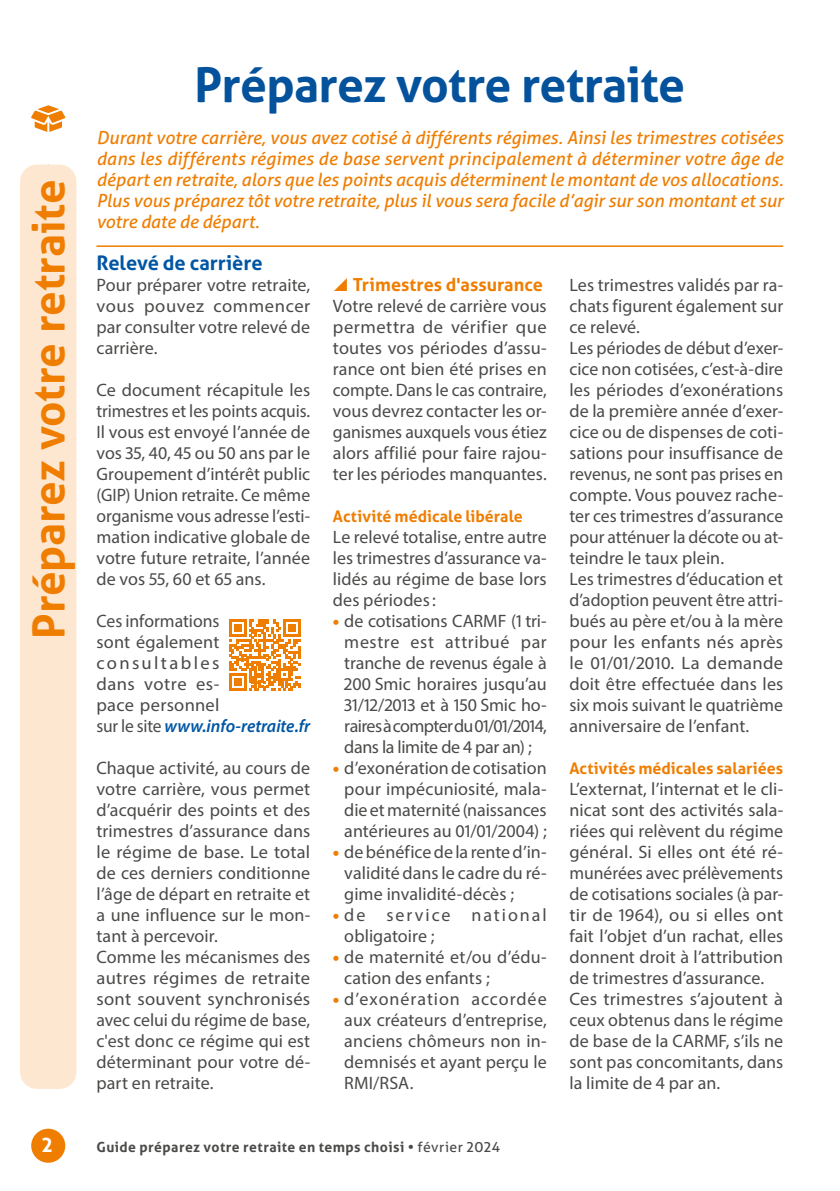
<style>
.page{position:relative;width:840px;height:1191px;background:#fff}
.page>*{position:absolute;margin:0;border:0;box-sizing:border-box;transform-origin:0 0}
.Titre_1{font:700 48px "Aller";letter-spacing:-.02em;color:#04529c}
.Chapitre{font:700 44px "Aller";color:#ef7d00}
.Titre_2_-_3_colonnes{font:700 20px "Aller";letter-spacing:-.005em;color:#0056a4}
.t1{font:700 20px "Aller";color:#fff}
.Texte_courant{font:18px/21px "Myriad Pro";letter-spacing:.005em;color:#4a4a49;text-align:justify}
.Chapeau{font:italic 18px/21px "Aller";letter-spacing:-.005em;color:#ef7d00;text-align:justify}
.Texte_courant-2{font:18px/21px "Myriad Pro";letter-spacing:.105em;color:#4a4a49}
.t2{font:700 18px "Aller";color:#ef7d00}
.Titre_4{font:700 16px "Aller";color:#ef7d00}
.t3{font:700 14px "Aller";letter-spacing:.03em;color:#4a4a49}
.t4{font:14px "Aller";letter-spacing:.075em;color:#ef7d00}
.s1{font-weight:600;font-style:italic;color:#0056a4}
.s2{font-weight:900;color:#ef7d00}
.s3{font-weight:400}
</style>
<div class="page">
<svg style="left:31px;top:105px;width:34px;height:27px"></svg>
<div style="left:31px;top:1128px;width:34px;height:34px;background:#ef7d00;border-radius:50%"></div>
<hr style="left:96px;top:245px;width:686px;height:2px;background:#ef7d00">
<div style="left:20px;top:165px;width:56px;height:924px;background:#fee7d1;border-radius:17px"></div>
<svg style="left:229px;top:619px;width:71px;height:71px"></svg>
<p class="Chapitre" style="left:22px;top:639px;width:461px;rotate:-90deg">Préparez votre retraite</p>
<p class="t4" style="left:40px;top:463px;width:195px;rotate:-90deg">PRÉPAREZ VOTRE RETRAITE</p>
<p class="Titre_1" style="left:194px;top:55px;width:491px">Préparez votre retraite</p>
<p class="Chapeau" style="left:96px;top:127px;width:688px">Durant votre carrière, vous avez cotisé à différents régimes. Ainsi les trimestres cotisées dans les différents régimes de base servent principalement à déterminer votre âge de départ en retraite, alors que les points acquis déterminent le montant de vos allocations.<br>Plus vous préparez tôt votre retraite, plus il vous sera facile d’agir sur son montant et sur votre date de départ.</p>
<p class="Titre_2_-_3_colonnes" style="left:96px;top:250px;width:167px">Relevé de carrière</p>
<p class="Texte_courant" style="left:96px;top:274px;width:215px">Pour préparer votre retraite, vous pouvez commencer par consulter votre relevé de carrière.</p>
<p class="Texte_courant" style="left:96px;top:379px;width:215px">Ce document récapitule les trimestres et les points acquis.<br>Il vous est envoyé l’année de vos 35, 40, 45 ou 50 ans par le Groupement d’intérêt public (GIP) Union retraite. Ce même organisme vous adresse l’esti&shy;mation indicative globale de votre future retraite, l’année de vos 55, 60 et 65 ans.</p>
<p class="Texte_courant" style="left:96px;top:610px;width:215px;text-align:left">Ces informations<br>sont également consultables<br>dans votre es-<br>pace personnel<br>sur le site <span class="s1">www.info-retraite.fr</span></p>
<p class="Texte_courant" style="left:96px;top:757px;width:215px">Chaque activité, au cours de votre carrière, vous permet d’acquérir des points et des trimestres d’assurance dans le régime de base. Le total de ces derniers conditionne l’âge de départ en retraite et a une influence sur le mon&shy;tant à percevoir.</p>
<p class="Texte_courant" style="left:96px;top:946px;width:215px">Comme les mécanismes des autres régimes de retraite sont souvent synchronisés avec celui du régime de base, c'est donc ce régime qui est déterminant pour votre dé&shy;part en retraite.</p>
<p class="t2" style="left:352px;top:273px;width:191px">Trimestres d'assurance</p>
<p class="Texte_courant" style="left:333px;top:295px;width:215px">Votre relevé de carrière vous permettra de vérifier que toutes vos périodes d’assu&shy;rance ont bien été prises en compte. Dans le cas contraire, vous devrez contacter les or&shy;ganismes auxquels vous étiez alors affilié pour faire rajou&shy;ter les périodes manquantes.</p>
<p class="Titre_4" style="left:333px;top:506px;width:191px">Activité médicale libérale</p>
<p class="Texte_courant" style="left:333px;top:526px;width:215px">Le relevé totalise, entre autre les trimestres d’assurance va&shy;lidés au régime de base lors des périodes:</p>
<p class="Texte_courant" style="left:344px;top:610px;width:204px;text-indent:-11px"><span class="s2">•</span> de cotisations CARMF (1 tri&shy;mestre est attribué par tranche de revenus égale à 200 Smic horaires jusqu’au 31/12/2013 et à 150 Smic ho&shy;raires à compter du 01/01/2014, dans la limite de 4 par an) ;</p>
<p class="Texte_courant" style="left:344px;top:757px;width:204px;text-indent:-11px"><span class="s2">•</span> d’exonération de cotisation pour impécuniosité, mala&shy;die et maternité (naissances antérieures au 01/01/2004) ;</p>
<p class="Texte_courant" style="left:344px;top:841px;width:204px;text-indent:-11px"><span class="s2">•</span> de bénéfice de la rente d’in&shy;validité dans le cadre du ré&shy;gime invalidité-décès ;</p>
<p class="Texte_courant-2" style="left:344px;top:904px;width:204px;text-indent:-11px"><span class="s2">•</span> de service national obligatoire ;</p>
<p class="Texte_courant" style="left:344px;top:946px;width:204px;text-indent:-11px"><span class="s2">•</span> de maternité et/ou d’édu&shy;cation des enfants ;</p>
<p class="Texte_courant" style="left:344px;top:988px;width:204px;text-indent:-11px"><span class="s2">•</span> d’exonération accordée aux créateurs d’entreprise, anciens chômeurs non in&shy;demnisés et ayant perçu le RMI/RSA.</p>
<p class="Texte_courant" style="left:569px;top:274px;width:215px">Les trimestres validés par ra&shy;chats figurent également sur ce relevé.</p>
<p class="Texte_courant" style="left:569px;top:337px;width:215px">Les périodes de début d’exer&shy;cice non cotisées, c’est-à-dire les périodes d’exonérations de la première année d’exer&shy;cice ou de dispenses de coti&shy;sations pour insuffisance de revenus, ne sont pas prises en compte. Vous pouvez rache&shy;ter ces trimestres d’assurance pour atténuer la décote ou at&shy;teindre le taux plein.</p>
<p class="Texte_courant" style="left:569px;top:568px;width:215px">Les trimestres d’éducation et d’adoption peuvent être attri&shy;bués au père et/ou à la mère pour les enfants nés après le 01/01/2010. La demande doit être effectuée dans les six mois suivant le quatrième anniversaire de l’enfant.</p>
<p class="Titre_4" style="left:569px;top:758px;width:215px">Activités médicales salariées</p>
<p class="Texte_courant" style="left:569px;top:778px;width:215px">L’externat, l’internat et le cli&shy;nicat sont des activités sala&shy;riées qui relèvent du régime général. Si elles ont été ré&shy;munérées avec prélèvements de cotisations sociales (à par&shy;tir de 1964), ou si elles ont fait l’objet d’un rachat, elles donnent droit à l’attribution de trimestres d’assurance.</p>
<p class="Texte_courant" style="left:569px;top:988px;width:215px">Ces trimestres s’ajoutent à ceux obtenus dans le régime de base de la CARMF, s’ils ne sont pas concomitants, dans la limite de 4 par an.</p>
<p class="t1" style="left:42px;top:1132px;width:12px">2</p>
<p class="t3" style="left:96px;top:1138px;width:405px">Guide préparez votre retraite en temps choisi • <span class="s3">février 2024</span></p>
</div>
